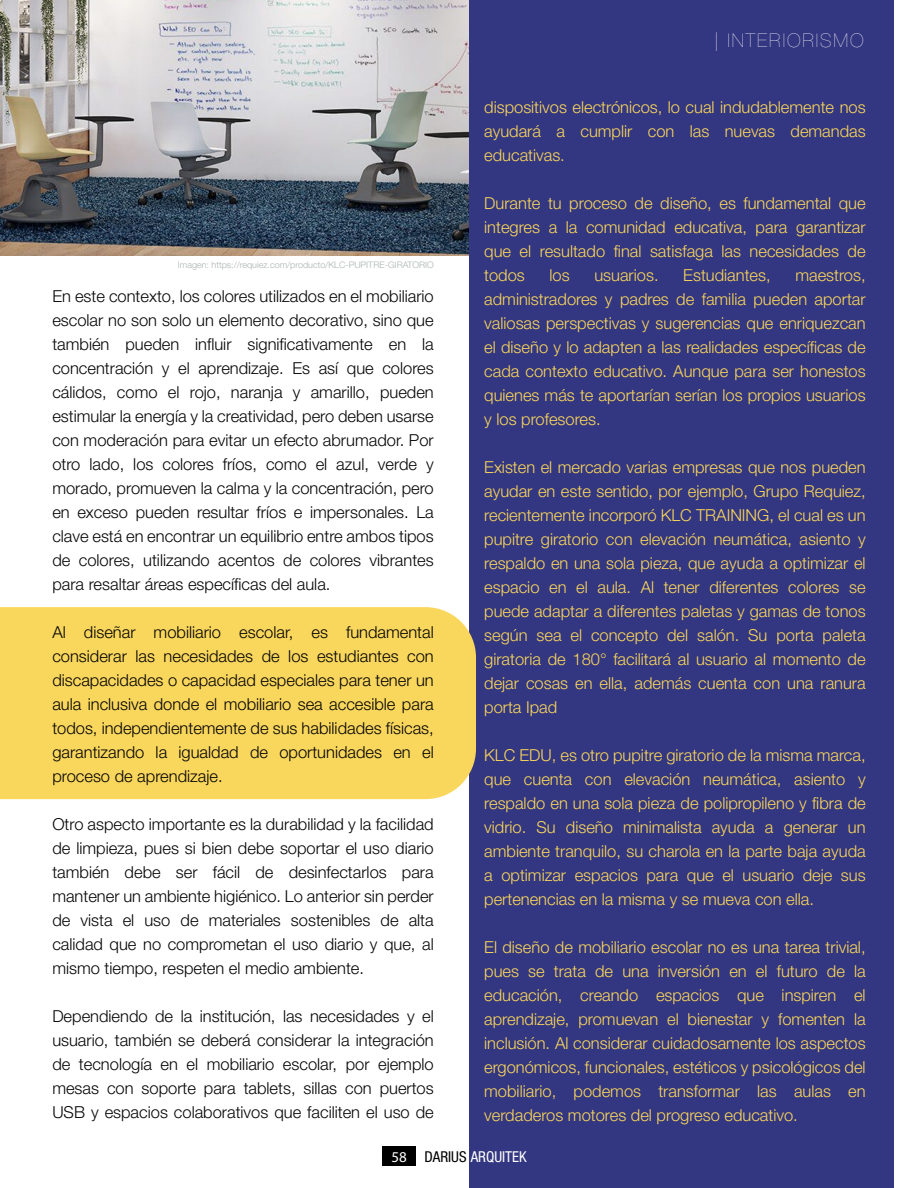
<style>
.page{position:relative;width:918px;height:1188px;background:#fff}
.page>*{position:absolute;margin:0;border:0;box-sizing:border-box;transform-origin:0 0}
.t1{font:18.9px "Helvetica Neue LT 25 Ult Lt";letter-spacing:.1em;color:#fff}
.t2{font:16.5px/24px "Helvetica Neue LT 45 Lt";color:#f9d65c;text-align:justify}
.t3{font:16.5px/24px "Helvetica Neue LT 45 Lt";color:#060606;text-align:justify}
.t4{font:15px "Helvetica Neue LT 57 Cn";color:#fff}
.t5{font:9px "Helvetica Neue LT 45 Lt";color:#acb2b2}
.s1{font-family:"Myriad Pro"}
.s2{color:#000}
</style>
<div class="page">
<img style="left:0;top:0;width:469px;height:255px">
<div style="left:469px;top:0;width:424px;height:1188px;background:#333680"></div>
<div style="left:0;top:607px;width:476px;height:192px;background:#f9d65c"></div>
<div style="left:382px;top:1147px;width:34px;height:19px;background:#000"></div>
<p class="t5" style="left:178px;top:259px;width:257px">Imagen: https://requiez.com/producto/KLC-PUPITRE-GIRATORIO</p>
<p class="t3" style="left:52px;top:284px;width:383px">En este contexto, los colores utilizados en el mobiliario escolar no son solo un elemento decorativo, sino que también pueden influir significativamente en la concentración y el aprendizaje. Es así que colores cálidos, como el rojo, naranja y amarillo, pueden estimular la energía y la creatividad, pero deben usarse con moderación para evitar un efecto abrumador. Por otro lado, los colores fríos, como el azul, verde y morado, promueven la calma y la concentración, pero en exceso pueden resultar fríos e impersonales. La clave está en encontrar un equilibrio entre ambos tipos de colores, utilizando acentos de colores vibrantes para resaltar áreas específicas del aula.</p>
<p class="t3" style="left:52px;top:620px;width:383px">Al diseñar mobiliario escolar, es fundamental considerar las necesidades de los estudiantes con discapacidades o capacidad especiales para tener un aula inclusiva donde el mobiliario sea accesible para todos, independientemente de sus habilidades físicas, garantizando la igualdad de oportunidades en el proceso de aprendizaje.</p>
<p class="t3" style="left:52px;top:812px;width:383px">Otro aspecto importante es la durabilidad y la facilidad de limpieza, pues si bien debe soportar el uso diario también debe ser fácil de desinfectarlos para mantener un ambiente higiénico. Lo anterior sin perder de vista el uso de materiales sostenibles de alta calidad que no comprometan el uso diario y que, al mismo tiempo, respeten el medio ambiente.</p>
<p class="t3" style="left:52px;top:1004px;width:383px">Dependiendo de la institución, las necesidades y el usuario, también se deberá considerar la integración de tecnología en el mobiliario escolar, por ejemplo mesas con soporte para tablets, sillas con puertos USB y espacios colaborativos que faciliten el uso de</p>
<p class="t1" style="left:714px;top:29px;width:151px">| INTERIORISMO</p>
<p class="t2" style="left:484px;top:94px;width:383px">dispositivos electrónicos, lo cual indudablemente nos ayudará a cumplir con las nuevas demandas educativas.</p>
<p class="t2" style="left:484px;top:190px;width:383px">Durante tu proceso de diseño, es fundamental que integres a la comunidad educativa, para garantizar que el resultado final satisfaga las necesidades de todos</p>
<p class="t2" style="left:550px;top:262px;width:22px">los</p>
<p class="t2" style="left:594px;top:262px;width:66px">usuarios.</p>
<p class="t2" style="left:683px;top:262px;width:89px">Estudiantes,</p>
<p class="t2" style="left:484px;top:262px;width:383px;text-indent:311px">maestros, administradores y padres de familia pueden aportar valiosas perspectivas y sugerencias que enriquezcan el diseño y lo adapten a las realidades específicas de cada contexto educativo. Aunque para ser honestos quienes más te aportarían serían los propios usuarios y los profesores.</p>
<p class="t2" style="left:484px;top:454px;width:383px">Existen el mercado varias empresas que nos pueden ayudar en este sentido, por ejemplo, Grupo Requiez, recientemente incorporó KLC TRAINING, el cual es un pupitre giratorio con elevación neumática, asiento y respaldo en una sola pieza, que ayuda a optimizar el espacio en el aula. Al tener diferentes colores se puede adaptar a diferentes paletas y gamas de tonos según sea el concepto del salón. Su porta paleta giratoria de 180° facilitará al usuario al momento de dejar cosas en ella, además cuenta con una ranura porta Ipad</p>
<p class="t2" style="left:484px;top:743px;width:383px">KLC EDU, es otro pupitre giratorio de la misma marca, que cuenta con elevación neumática, asiento y respaldo en una sola pieza de polipropileno y fibra de vidrio. Su diseño minimalista ayuda a generar un ambiente tranquilo, su charola en la parte baja ayuda a optimizar espacios para que el usuario deje sus pertenencias en la misma y se mueva con ella.</p>
<p class="t2" style="left:484px;top:935px;width:383px">El diseño de mobiliario escolar no es una tarea trivial, pues se trata de una inversión en el futuro de la educación, creando espacios que inspiren el aprendizaje, promuevan el bienestar y fomenten la inclusión. Al considerar cuidadosamente los aspectos ergonómicos, funcionales, estéticos y psicológicos del mobiliario, podemos transformar las aulas en verdaderos motores del progreso educativo.</p>
<p class="t4" style="left:391px;top:1148px;width:137px"><span class="s1">58</span> <span class="s2">DARIUS</span> ARQUITEK</p>
</div>
